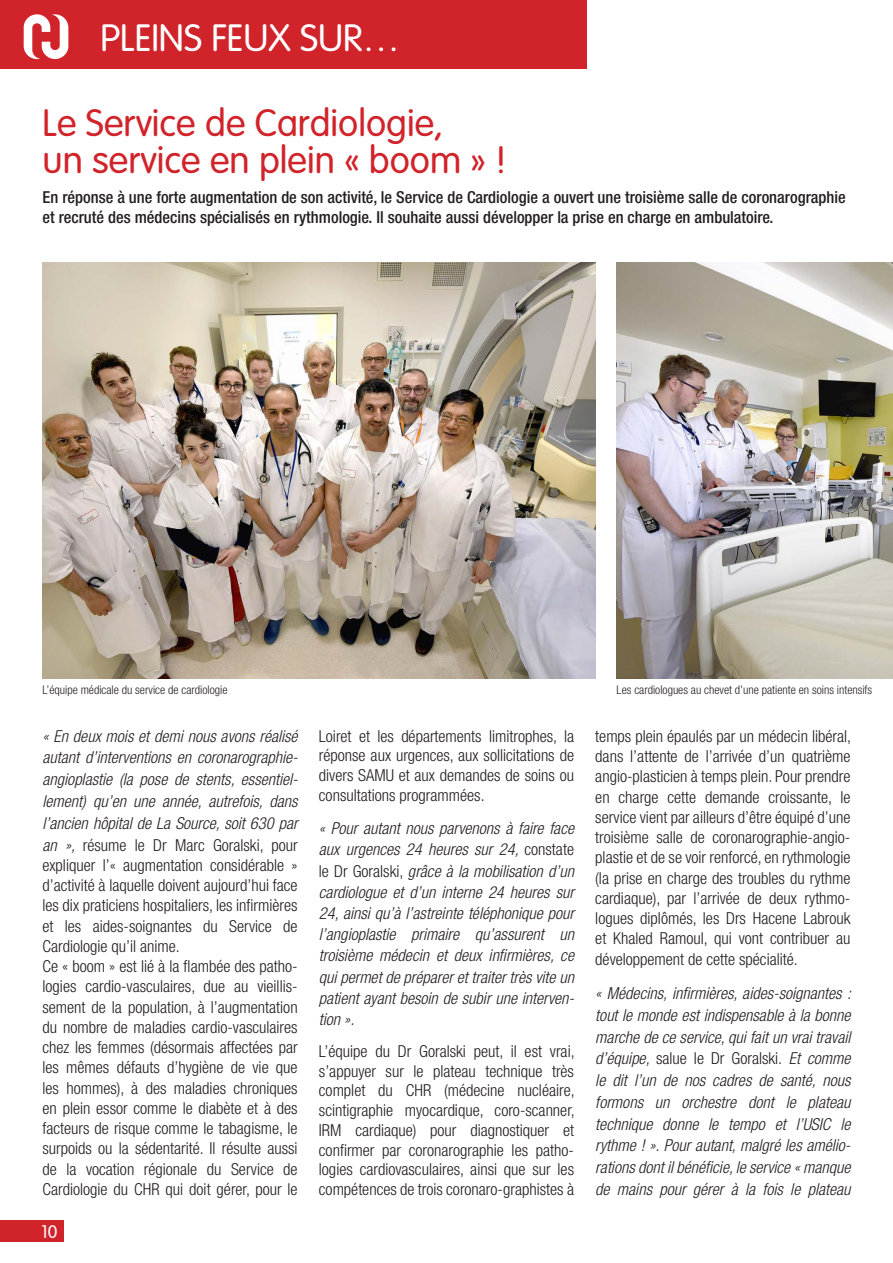
<style>
.page{position:relative;width:893px;height:1263px;background:#fff}
.page>*{position:absolute;margin:0;border:0;box-sizing:border-box;transform-origin:0 0}
.t1{font:300 37.5px "VAG Rounded";color:#d1232a}
.t2{font:300 37.5px "VAG Rounded";color:#fff}
.t3{font:300 18px "VAG Rounded";color:#fff}
.t4{font:300 condensed 16.5px/20.2px "Helvetica Neue";color:#231f20;text-align:justify}
.t5{font:italic 300 condensed 16.5px/21.8px "Helvetica Neue";color:#231f20;text-align:justify}
.t6{font:500 condensed 16.5px/19.5px "Helvetica Neue";color:#231f20}
.t7{font:300 condensed 12px "Helvetica Neue";color:#231f20}
.s1{font-style:normal}
</style>
<div class="page">
<div style="left:0;top:0;width:587px;height:68px;background:#d1232a"></div>
<svg style="left:24px;top:14px;width:44px;height:45px"></svg>
<div style="left:0;top:1220px;width:64px;height:22px;background:#d1232a"></div>
<img style="left:43px;top:262px;width:552px;height:417px">
<img style="left:617px;top:262px;width:276px;height:417px">
<p class="t2" style="left:101px;top:16px;width:301px">PLEINS FEUX SUR…</p>
<p class="t1" style="left:43px;top:101px;width:403px">Le Service de Cardiologie,</p>
<p class="t1" style="left:43px;top:139px;width:465px">un service en plein « boom » !</p>
<p class="t6" style="left:43px;top:187px;width:805px">En réponse à une forte augmentation de son activité, le Service de Cardiologie a ouvert une troisième salle de coronarographie et recruté des médecins spécialisés en rythmologie. Il souhaite aussi développer la prise en charge en ambulatoire.</p>
<p class="t7" style="left:43px;top:683px;width:186px">L’équipe médicale du service de cardiologie</p>
<p class="t7" style="left:617px;top:683px;width:257px">Les cardiologues au chevet d’une patiente en soins intensifs</p>
<p class="t5" style="left:43px;top:725px;width:257px">« En deux mois et demi nous avons réalisé autant d’interventions en coronarographie&shy;angioplastie (la pose de stents, essentiel&shy;lement) qu’en une année, autrefois, dans</p>
<p class="t5" style="left:43px;top:812px;width:257px">l’ancien hôpital de La Source, soit 630 par an », <span class="s1">résume le Dr Marc Goralski, pour</span></p>
<p class="t4" style="left:43px;top:855px;width:257px">expliquer l’« augmentation considérable » d’activité à laquelle doivent aujourd’hui face les dix praticiens hospitaliers, les infirmières et les aides-soignantes du Service de</p>
<p class="t4" style="left:43px;top:936px;width:139px">Cardiologie qu’il anime.</p>
<p class="t4" style="left:43px;top:956px;width:257px">Ce « boom » est lié à la flambée des patho&shy;logies cardio-vasculaires, due au vieillis&shy;sement de la population, à l’augmentation du nombre de maladies cardio-vasculaires chez les femmes (désormais affectées par les mêmes défauts d’hygiène de vie que les hommes), à des maladies chroniques en plein essor comme le diabète et à des facteurs de risque comme le tabagisme, le surpoids ou la sédentarité. Il résulte aussi de la vocation régionale du Service de</p>
<p class="t4" style="left:43px;top:1179px;width:257px">Cardiologie du CHR qui doit gérer, pour le</p>
<p class="t3" style="left:41px;top:1221px;width:17px">10</p>
<p class="t4" style="left:319px;top:726px;width:257px;line-height:19.6px">Loiret et les départements limitrophes, la réponse aux urgences, aux sollicitations de divers SAMU et aux demandes de soins ou consultations programmées.</p>
<p class="t5" style="left:319px;top:818px;width:257px;line-height:21.1px">« Pour autant nous parvenons à faire face aux urgences 24 heures sur 24, <span class="s1">constate le Dr Goralski,</span> grâce à la mobilisation d’un</p>
<p class="t5" style="left:319px;top:881px;width:257px;line-height:21.1px">cardiologue et d’un interne 24 heures sur 24, ainsi qu’à l’astreinte téléphonique pour l’angioplastie primaire qu’assurent un</p>
<p class="t5" style="left:319px;top:945px;width:257px;line-height:21.1px">troisième médecin et deux infirmières, ce qui permet de préparer et traiter très vite un patient ayant besoin de subir une interven&shy;tion ».</p>
<p class="t4" style="left:319px;top:1041px;width:257px">L’équipe du Dr Goralski peut, il est vrai,</p>
<p class="t4" style="left:319px;top:1061px;width:257px;line-height:19.6px">s’appuyer sur le plateau technique très complet du CHR (médecine nucléaire,</p>
<p class="t4" style="left:319px;top:1100px;width:257px">scintigraphie myocardique, coro-scanner,</p>
<p class="t4" style="left:319px;top:1120px;width:257px;line-height:19.6px">IRM cardiaque) pour diagnostiquer et confirmer par coronarographie les patho&shy;logies cardiovasculaires, ainsi que sur les</p>
<p class="t4" style="left:319px;top:1179px;width:257px">compétences de trois coronaro-graphistes à</p>
<p class="t4" style="left:595px;top:726px;width:257px">temps plein épaulés par un médecin libéral, dans l’attente de l’arrivée d’un quatrième</p>
<p class="t4" style="left:595px;top:766px;width:257px">angio-plasticien à temps plein. Pour prendre en charge cette demande croissante, le</p>
<p class="t4" style="left:595px;top:807px;width:257px">service vient par ailleurs d’être équipé d’une troisième salle de coronarographie-angio&shy;plastie et de se voir renforcé, en rythmologie (la prise en charge des troubles du rythme cardiaque), par l’arrivée de deux rythmo&shy;logues diplômés, les Drs Hacene Labrouk et Khaled Ramoul, qui vont contribuer au</p>
<p class="t4" style="left:595px;top:948px;width:204px">développement de cette spécialité.</p>
<p class="t5" style="left:595px;top:982px;width:257px">« Médecins, infirmières, aides-soignantes : tout le monde est indispensable à la bonne marche de ce service, qui fait un vrai travail d’équipe, <span class="s1">salue le Dr Goralski.</span> Et comme le dit l’un de nos cadres de santé, nous</p>
<p class="t5" style="left:595px;top:1091px;width:257px">formons un orchestre dont le plateau</p>
<p class="t5" style="left:595px;top:1113px;width:257px">technique donne le tempo et l’USIC le rythme ! ». Pour autant, malgré les amélio&shy;rations dont il bénéficie, le service « manque de mains pour gérer à la fois le plateau</p>
</div>
